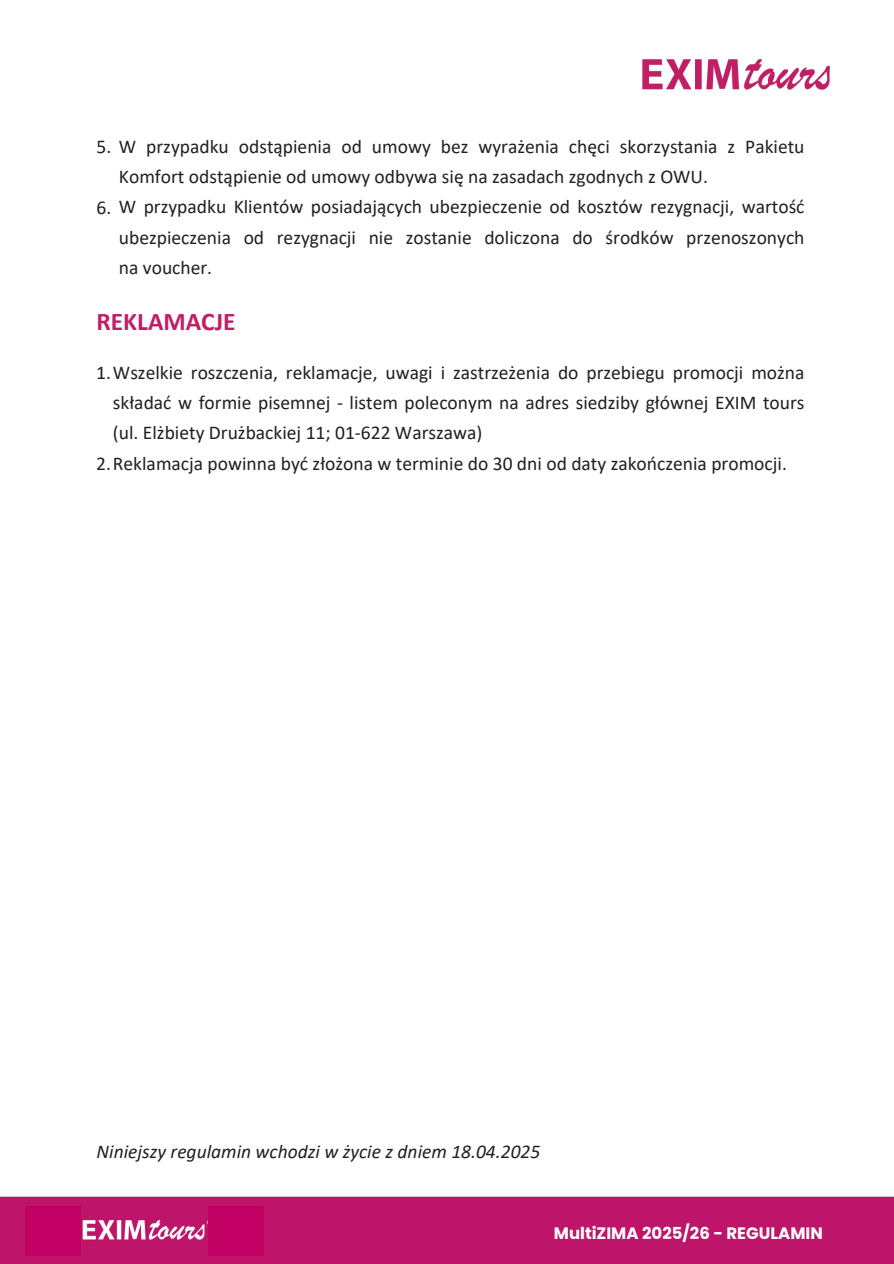
<style>
.page{position:relative;width:894px;height:1264px;background:#fff}
.page>*{position:absolute;margin:0;border:0;box-sizing:border-box;transform-origin:0 0}
.t1{font:700 25.5px "Calibri";color:#c11e65}
.t2{font:19.5px/30.5px "Calibri";color:#231f20;text-align:justify}
.t3{font:italic 19.5px "Calibri";color:#231f20}
.t4{font:700 16.5px "Poppins";color:#fff}
</style>
<div class="page">
<div style="left:0;top:1196px;width:893px;height:67px;background:#be1469"></div>
<img style="left:642px;top:58px;width:188px;height:32px">
<div style="left:25px;top:1205px;width:56px;height:50px;background:#c20063"></div>
<div style="left:208px;top:1205px;width:56px;height:50px;background:#c20063"></div>
<p class="t2" style="left:119px;top:132px;width:687px;text-indent:-22px">5. W przypadku odstąpienia od umowy bez wyrażenia chęci skorzystania z Pakietu<br>Komfort odstąpienie od umowy odbywa się na zasadach zgodnych z OWU.</p>
<p class="t2" style="left:119px;top:193px;width:687px;text-indent:-22px">6. W przypadku Klientów posiadających ubezpieczenie od kosztów rezygnacji, wartość ubezpieczenia od rezygnacji nie zostanie doliczona do środków przenoszonych na voucher.</p>
<p class="t1" style="left:96px;top:311px;width:141px">REKLAMACJE</p>
<h2 class="t2" style="left:113px;top:358px;width:693px;text-indent:-17px">1.Wszelkie roszczenia, reklamacje, uwagi i zastrzeżenia do przebiegu promocji można składać w formie pisemnej - listem poleconym na adres siedziby głównej EXIM tours (ul. Elżbiety Drużbackiej 11; 01-622 Warszawa)</h2>
<h1 class="t2" style="left:96px;top:449px;width:692px">2.Reklamacja powinna być złożona w terminie do 30 dni od daty zakończenia promocji.</h1>
<h2 class="t3" style="left:97px;top:1143px;width:445px">Niniejszy regulamin wchodzi w życie z dniem 18.04.2025</h2>
<p class="t4" style="left:553px;top:1221px;width:270px">MultiZIMA 2025/26 - REGULAMIN</p>
</div>
